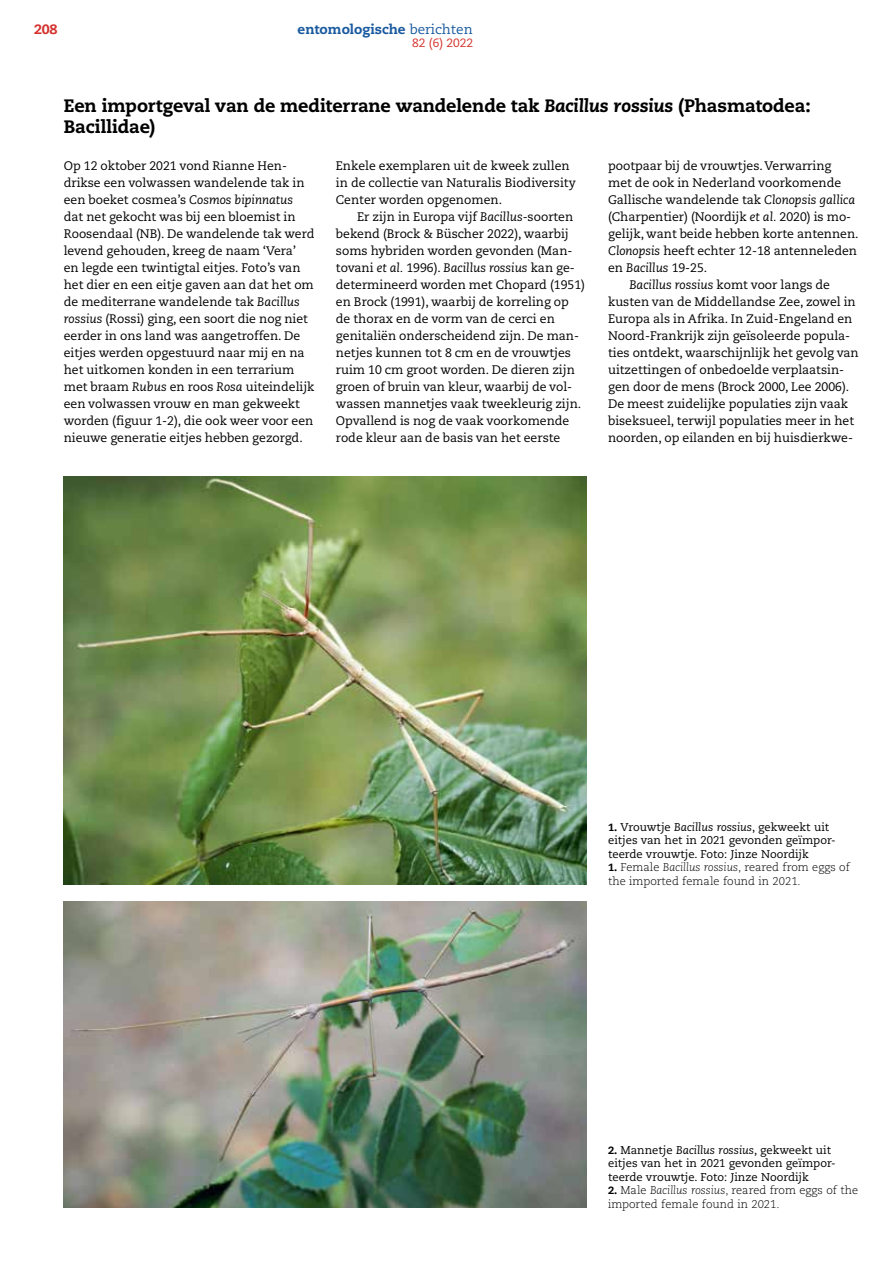
<style>
.page{position:relative;width:893px;height:1263px;background:#fff}
.page>*{position:absolute;margin:0;border:0;box-sizing:border-box;transform-origin:0 0}
.t1{font:800 18px/21px "Caecilia LT Pro 85";letter-spacing:-.01em;color:#000}
.t2{font:800 13.5px "Caecilia LT Pro 85";color:#1a5a9f}
.t3{font:800 13.5px "Caecilia LT Pro 85";color:#d5312d}
.t4{font:12.3px/17px "Caecilia LT Pro 55 Roman";color:#000}
.t5{font:italic 12.3px "Caecilia LT Pro 56";color:#000}
.t6{font:12px "Caecilia LT Pro 55 Roman";color:#d5312d}
.t7{font:11.25px/13.5px "Caecilia LT Pro 55 Roman";color:#000}
.t8{font:300 11.25px/13.5px "Caecilia LT Pro 45";color:#000}
.s1{font-family:"Caecilia LT Pro 55 Roman";font-weight:400}
.s2{font-family:"Caecilia LT Pro 86";font-style:italic}
.s3{font-family:"Caecilia LT Pro 56";font-style:italic}
.s4{font-family:"Caecilia LT Pro 55 Roman";font-style:normal}
.s5{font-family:"Caecilia LT Pro 85";font-weight:800;font-size:10.5px}
.s6{font-family:"Caecilia LT Pro 46";font-style:italic}
</style>
<div class="page">
<img style="left:64px;top:476px;width:523px;height:408px">
<img style="left:64px;top:901px;width:523px;height:306px">
<p class="t3" style="left:34px;top:20px;width:25px">208</p>
<p class="t2" style="left:298px;top:20px;width:177px">entomologische <span class="s1">berichten</span></p>
<p class="t6" style="left:412px;top:35px;width:62px">82 (6) 2022</p>
<h1 class="t1" style="left:64px;top:94px;width:748px">Een importgeval van de mediterrane wandelende tak <span class="s2">Bacillus rossius</span> (Phasmatodea:<br>Bacillidae)</h1>
<p class="t4" style="left:64px;top:157px;width:252px">Op 12 oktober 2021 vond Rianne Hen&shy;drikse een volwassen wandelende tak in een boeket cosmea’s <span class="s3">Cosmos bipinnatus </span>dat net gekocht was bij een bloemist in Roosendaal (NB). De wandelende tak werd levend gehouden, kreeg de naam ‘Vera’<br>en legde een twintigtal eitjes. Foto’s van het dier en een eitje gaven aan dat het om de mediterrane wandelende tak <span class="s3">Bacillus rossius</span> (Rossi) ging, een soort die nog niet eerder in ons land was aangetroffen. De eitjes werden opgestuurd naar mij en na het uitkomen konden in een terrarium met braam <span class="s3">Rubus</span> en roos <span class="s3">Rosa</span> uiteindelijk een volwassen vrouw en man gekweekt worden (figuur 1-2), die ook weer voor een nieuwe generatie eitjes hebben gezorgd.</p>
<p class="t4" style="left:336px;top:157px;width:241px">Enkele exemplaren uit de kweek zullen in de collectie van Naturalis Biodiversity<br>Center worden opgenomen.</p>
<p class="t4" style="left:608px;top:157px;width:252px">pootpaar bij de vrouwtjes. Verwarring<br>met de ook in Nederland voorkomende Gallische wandelende tak <span class="s3">Clonopsis gallica </span>(Charpentier) (Noordijk <span class="s3">et al.</span> 2020) is mo&shy;gelijk, want beide hebben korte antennen.<br><span class="s3">Clonopsis</span> heeft echter 12-18 antenneleden en <span class="s3">Bacillus</span> 19-25.</p>
<p class="t5" style="left:629px;top:277px;width:202px">Bacillus rossius <span class="s4">komt voor langs de</span></p>
<p class="t4" style="left:608px;top:293px;width:252px">kusten van de Middellandse Zee, zowel in Europa als in Afrika. In Zuid-Engeland en Noord-Frankrijk zijn geïsoleerde popula&shy;ties ontdekt, waarschijnlijk het gevolg van uitzettingen of onbedoelde verplaatsin&shy;gen door de mens (Brock 2000, Lee 2006).<br>De meest zuidelijke populaties zijn vaak biseksueel, terwijl populaties meer in het noorden, op eilanden en bij huisdierkwe-</p>
<p class="t4" style="left:336px;top:208px;width:239px;text-indent:21px">Er zijn in Europa vijf <span class="s3">Bacillus</span>-soorten bekend (Brock &amp; Büscher 2022), waarbij soms hybriden worden gevonden (Man-</p>
<p class="t5" style="left:336px;top:260px;width:240px"><span class="s4">tovani</span> et al. <span class="s4">1996).</span> Bacillus rossius <span class="s4">kan ge-</span></p>
<p class="t4" style="left:336px;top:276px;width:251px">determineerd worden met Chopard (1951) en Brock (1991), waarbij de korreling op de thorax en de vorm van de cerci en genitaliën onderscheidend zijn. De man&shy;netjes kunnen tot 8 cm en de vrouwtjes ruim 10 cm groot worden. De dieren zijn groen of bruin van kleur, waarbij de vol&shy;wassen mannetjes vaak tweekleurig zijn.<br>Opvallend is nog de vaak voorkomende rode kleur aan de basis van het eerste</p>
<p class="t7" style="left:608px;top:820px;width:229px"><span class="s5">1.</span> Vrouwtje <span class="s3">Bacillus rossius</span>, gekweekt uit eitjes van het in 2021 gevonden geïmpor&shy;teerde vrouwtje. Foto: Jinze Noordijk</p>
<p class="t8" style="left:608px;top:860px;width:243px"><span class="s5">1.</span> Female <span class="s6">Bacillus rossius</span>, reared from eggs of the imported female found in 2021.</p>
<p class="t7" style="left:608px;top:1143px;width:229px"><span class="s5">2.</span> Mannetje <span class="s3">Bacillus rossius</span>, gekweekt uit eitjes van het in 2021 gevonden geïmpor&shy;teerde vrouwtje. Foto: Jinze Noordijk</p>
<p class="t8" style="left:608px;top:1183px;width:252px"><span class="s5">2.</span> Male <span class="s6">Bacillus rossius</span>, reared from eggs of the imported female found in 2021.</p>
</div>
